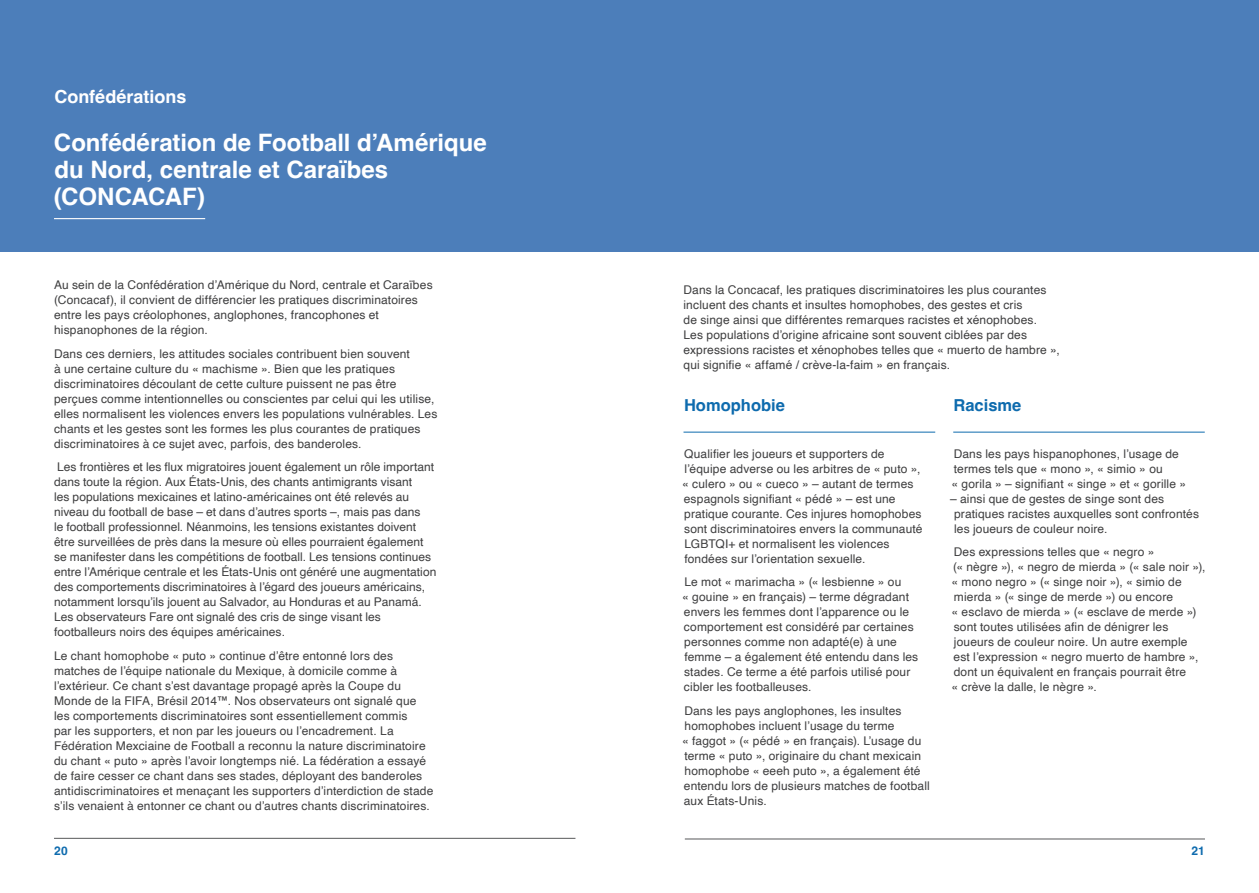
<style>
.page{position:relative;width:1259px;height:893px;background:#fff}
.page>*{position:absolute;margin:0;border:0;box-sizing:border-box;transform-origin:0 0}
.Section_headers{font:700 24px/27px "Helvetica";color:#fff}
.t1{font:700 18px "Helvetica";color:#fff}
.Sub_headers{font:700 16.5px "Helvetica";color:#0e6bae}
.t2{font:12px/15px "Helvetica";letter-spacing:.01em;color:#3e3e3f}
.t3{font:700 12px "Helvetica";color:#0e6bae}
</style>
<div class="page">
<hr style="left:685px;top:839px;width:520px;height:1px;background:#57585a">
<hr style="left:54px;top:838px;width:521px;height:1px;background:#57585a">
<div style="left:0;top:0;width:1259px;height:252px;background:#4c7eba"></div>
<hr style="left:54px;top:218px;width:151px;height:1px;background:#fff">
<hr style="left:953px;top:432px;width:251px;height:1px;background:#0e6bae">
<hr style="left:683px;top:432px;width:252px;height:1px;background:#0e6bae">
<p class="t1" style="left:54px;top:86px;width:134px">Confédérations</p>
<p class="Section_headers" style="left:54px;top:132px;width:434px">Confédération de Football d’Amérique du Nord, centrale et Caraïbes (CONCACAF)</p>
<p class="t2" style="left:54px;top:278px;width:380px">Au sein de la Confédération d’Amérique du Nord, centrale et Caraïbes (Concacaf), il convient de différencier les pratiques discriminatoires entre les pays créolophones, anglophones, francophones et hispanophones de la région.</p>
<p class="t2" style="left:54px;top:346px;width:385px">Dans ces derniers, les attitudes sociales contribuent bien souvent<br>à une certaine culture du « machisme ». Bien que les pratiques discriminatoires découlant de cette culture puissent ne pas être perçues comme intentionnelles ou conscientes par celui qui les utilise, elles normalisent les violences envers les populations vulnérables. Les chants et les gestes sont les formes les plus courantes de pratiques discriminatoires à ce sujet avec, parfois, des banderoles.</p>
<p class="t2" style="left:54px;top:460px;width:384px">Les frontières et les flux migratoires jouent également un rôle important dans toute la région. Aux États-Unis, des chants antimigrants visant<br>les populations mexicaines et latino-américaines ont été relevés au niveau du football de base – et dans d’autres sports –, mais pas dans<br>le football professionnel. Néanmoins, les tensions existantes doivent être surveillées de près dans la mesure où elles pourraient également se manifester dans les compétitions de football. Les tensions continues entre l’Amérique centrale et les États-Unis ont généré une augmentation des comportements discriminatoires à l’égard des joueurs américains, notamment lorsqu’ils jouent au Salvador, au Honduras et au Panamá.<br>Les observateurs Fare ont signalé des cris de singe visant les footballeurs noirs des équipes américaines.</p>
<p class="t2" style="left:54px;top:648px;width:381px">Le chant homophobe « puto » continue d’être entonné lors des matches de l’équipe nationale du Mexique, à domicile comme à l’extérieur. Ce chant s’est davantage propagé après la Coupe du Monde de la FIFA, Brésil 2014™. Nos observateurs ont signalé que les comportements discriminatoires sont essentiellement commis<br>par les supporters, et non par les joueurs ou l’encadrement. La Fédération Mexciaine de Football a reconnu la nature discriminatoire du chant « puto » après l’avoir longtemps nié. La fédération a essayé de faire cesser ce chant dans ses stades, déployant des banderoles antidiscriminatoires et menaçant les supporters d’interdiction de stade s’ils venaient à entonner ce chant ou d’autres chants discriminatoires.</p>
<p class="t2" style="left:683px;top:282px;width:378px">Dans la Concacaf, les pratiques discriminatoires les plus courantes incluent des chants et insultes homophobes, des gestes et cris<br>de singe ainsi que différentes remarques racistes et xénophobes.<br>Les populations d’origine africaine sont souvent ciblées par des expressions racistes et xénophobes telles que « muerto de hambre », qui signifie « affamé / crève-la-faim » en français.</p>
<p class="Sub_headers" style="left:684px;top:395px;width:102px">Homophobie</p>
<p class="t2" style="left:682px;top:446px;width:242px">Qualifier les joueurs et supporters de l’équipe adverse ou les arbitres de « puto », « culero » ou « cueco » – autant de termes espagnols signifiant « pédé » – est une pratique courante. Ces injures homophobes sont discriminatoires envers la communauté LGBTQI+ et normalisent les violences fondées sur l’orientation sexuelle.</p>
<p class="t2" style="left:682px;top:575px;width:237px">Le mot « marimacha » (« lesbienne » ou<br>« gouine » en français) – terme dégradant envers les femmes dont l’apparence ou le comportement est considéré par certaines personnes comme non adapté(e) à une femme – a également été entendu dans les stades. Ce terme a été parfois utilisé pour cibler les footballeuses.</p>
<p class="t2" style="left:682px;top:703px;width:249px">Dans les pays anglophones, les insultes homophobes incluent l’usage du terme<br>« faggot » (« pédé » en français). L’usage du terme « puto », originaire du chant mexicain homophobe « eeeh puto », a également été entendu lors de plusieurs matches de football aux États-Unis.</p>
<p class="Sub_headers" style="left:953px;top:395px;width:69px">Racisme</p>
<p class="t2" style="left:951px;top:446px;width:236px">Dans les pays hispanophones, l’usage de termes tels que « mono », « simio » ou<br>« gorila » – signifiant « singe » et « gorille »</p>
<p class="t2" style="left:954px;top:491px;width:246px;text-indent:-4px">– ainsi que de gestes de singe sont des pratiques racistes auxquelles sont confrontés les joueurs de couleur noire.</p>
<p class="t2" style="left:951px;top:545px;width:255px">Des expressions telles que « negro »<br>(« nègre »), « negro de mierda » (« sale noir »), « mono negro » (« singe noir »), « simio de mierda » (« singe de merde ») ou encore<br>« esclavo de mierda » (« esclave de merde ») sont toutes utilisées afin de dénigrer les joueurs de couleur noire. Un autre exemple<br>est l’expression « negro muerto de hambre », dont un équivalent en français pourrait être<br>« crève la dalle, le nègre ».</p>
<p class="t3" style="left:54px;top:844px;width:15px">20</p>
<p class="t3" style="left:1191px;top:844px;width:15px">21</p>
</div>
